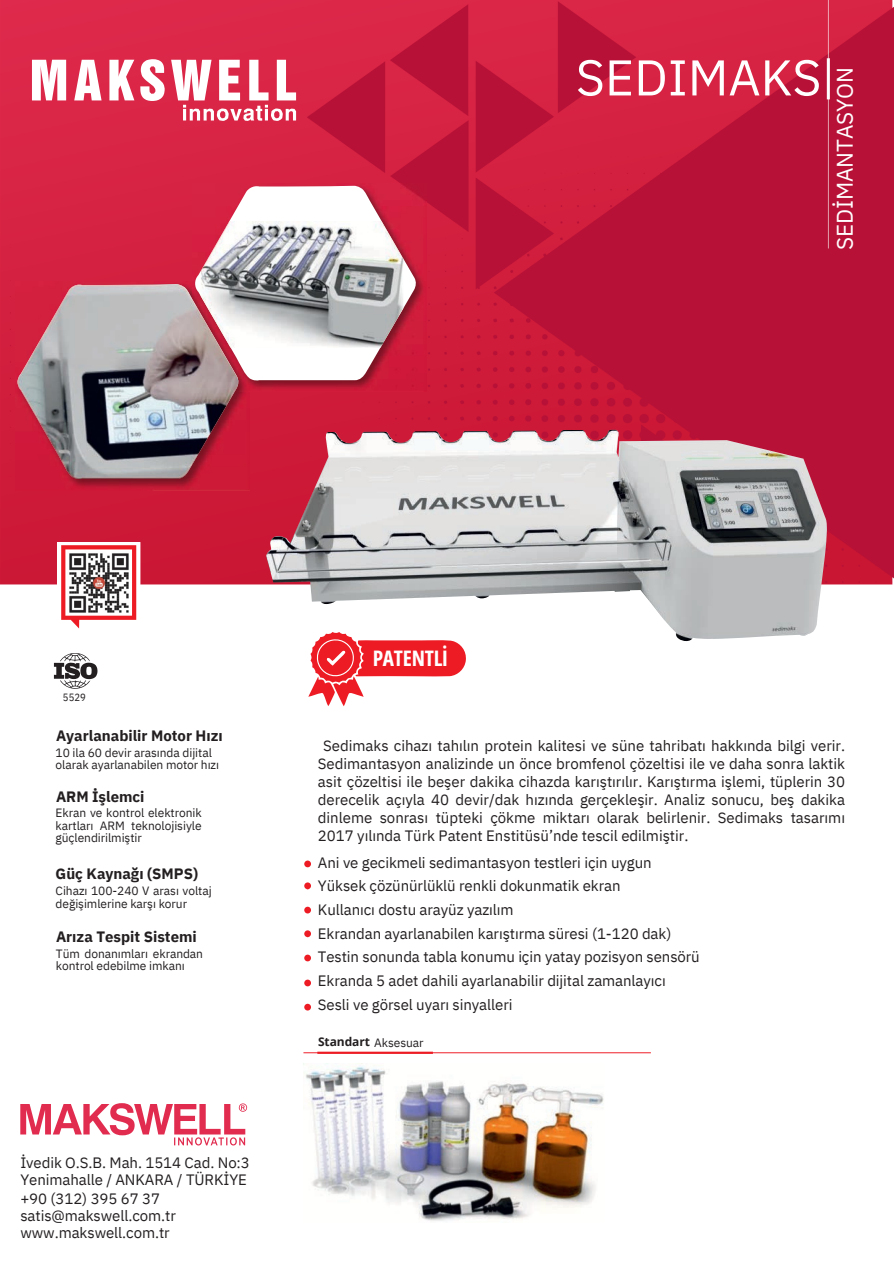
<style>
.page{position:relative;width:894px;height:1264px;background:#fff}
.page>*{position:absolute;margin:0;border:0;box-sizing:border-box;transform-origin:0 0}
.t1{font:50.1px "IBM Plex Sans";color:#fff}
.t2{font:22.5px "IBM Plex Sans";letter-spacing:-.005em;color:#fff}
.t3{font:700 21.45px "Open Sans Condensed";letter-spacing:-.01em;color:#fff}
.t4{font:15px/23.7px "IBM Plex Sans";letter-spacing:-.005em;color:#231f20}
.t5{font:700 15px "IBM Plex Sans";color:#231f20}
.t6{font:12px/12.3px "IBM Plex Sans";letter-spacing:-.005em;color:#231f20}
.t7{font:700 12px "Open Sans";letter-spacing:-.005em;color:#231f20}
.t8{font:10.5px "IBM Plex Sans Cond";color:#231f20}
.s1{font-family:"IBM Plex Sans";font-weight:400}
</style>
<div class="page">
<img style="left:0;top:0;width:893px;height:585px">
<img style="left:266px;top:430px;width:560px;height:211px">
<div style="left:58px;top:542px;width:82px;height:91px;background:#fff"></div>
<svg style="left:61px;top:545px;width:75px;height:83px"></svg>
<div style="left:304px;top:882px;width:7px;height:7px;background:#ed1c24;border-radius:50%"></div>
<div style="left:304px;top:906px;width:7px;height:7px;background:#ed1c24;border-radius:50%"></div>
<div style="left:304px;top:930px;width:7px;height:7px;background:#ed1c24;border-radius:50%"></div>
<div style="left:304px;top:954px;width:7px;height:7px;background:#ed1c24;border-radius:50%"></div>
<div style="left:304px;top:979px;width:7px;height:7px;background:#ed1c24;border-radius:50%"></div>
<img style="left:67px;top:551px;width:63px;height:63px">
<hr style="left:303px;top:1052px;width:347px;height:1px;background:#ed1c24">
<hr style="left:317px;top:1051px;width:116px;height:2px;background:#ed1c24">
<img style="left:303px;top:1063px;width:301px;height:158px">
<svg style="left:54px;top:653px;width:43px;height:35px"></svg>
<svg style="left:308px;top:632px;width:158px;height:74px"></svg>
<img style="left:15px;top:282px;width:234px;height:208px">
<img style="left:193px;top:183px;width:234px;height:209px">
<svg style="left:18px;top:186px;width:397px;height:293px;background:#c16a7a"></svg>
<img style="left:200px;top:221px;width:203px;height:126px">
<div style="left:304px;top:860px;width:7px;height:7px;background:#ed1c24;border-radius:50%"></div>
<div style="left:304px;top:1003px;width:7px;height:7px;background:#ed1c24;border-radius:50%"></div>
<svg style="left:32px;top:60px;width:34px;height:40px"></svg>
<svg style="left:74px;top:60px;width:27px;height:40px"></svg>
<svg style="left:109px;top:60px;width:25px;height:40px"></svg>
<svg style="left:140px;top:59px;width:25px;height:42px"></svg>
<svg style="left:171px;top:60px;width:125px;height:61px"></svg>
<svg style="left:20px;top:1103px;width:227px;height:42px"></svg>
<p class="t1" style="left:575px;top:44px;width:247px">SEDIMAKS</p>
<h1 class="t2" style="left:829px;top:250px;width:184px;rotate:-90deg">SEDİMANTASYON</h1>
<p class="t8" style="left:63px;top:690px;width:24px">5529</p>
<h4 class="t5" style="left:56px;top:725px;width:168px">Ayarlanabilir Motor Hızı</h4>
<p class="t6" style="left:56px;top:746px;width:165px">10 ila 60 devir arasında dijital olarak ayarlanabilen motor hızı</p>
<h2 class="t5" style="left:56px;top:786px;width:90px">ARM İşlemci</h2>
<h3 class="t6" style="left:56px;top:806px;width:147px;text-align:justify">Ekran ve kontrol elektronik kartları ARM teknolojisiyle güçlendirilmiştir</h3>
<p class="t5" style="left:56px;top:863px;width:144px">Güç Kaynağı (SMPS)</p>
<p class="t6" style="left:56px;top:884px;width:158px">Cihazı 100-240 V arası voltaj değişimlerine karşı korur</p>
<p class="t5" style="left:56px;top:926px;width:142px">Arıza Tespit Sistemi</p>
<p class="t6" style="left:56px;top:947px;width:149px">Tüm donanımları ekrandan kontrol edebilme imkanı</p>
<p class="t4" style="left:20px;top:1153px;width:231px;line-height:16.8px">İvedik O.S.B. Mah. 1514 Cad. No:3<br>Yenimahalle / ANKARA / TÜRKİYE</p>
<h4 class="t4" style="left:20px;top:1189px;width:157px;line-height:16.8px">+90 (312) 395 67 37 satis@makswell.com.tr www.makswell.com.tr</h4>
<h4 class="t3" style="left:372px;top:643px;width:77px">PATENTLİ</h4>
<p class="t4" style="left:318px;top:736px;width:528px;line-height:18px;text-align:justify;text-indent:5px">Sedimaks cihazı tahılın protein kalitesi ve süne tahribatı hakkında bilgi verir.<br>Sedimantasyon analizinde un önce bromfenol çözeltisi ile ve daha sonra laktik asit çözeltisi ile beşer dakika cihazda karıştırılır. Karıştırma işlemi, tüplerin 30 derecelik açıyla 40 devir/dak hızında gerçekleşir. Analiz sonucu, beş dakika dinleme sonrası tüpteki çökme miktarı olarak belirlenir. Sedimaks tasarımı 2017 yılında Türk Patent Enstitüsü’nde tescil edilmiştir.</p>
<p class="t4" style="left:318px;top:850px;width:383px">Ani ve gecikmeli sedimantasyon testleri için uygun Yüksek çözünürlüklü renkli dokunmatik ekran<br>Kullanıcı dostu arayüz yazılım<br>Ekrandan ayarlanabilen karıştırma süresi (1-120 dak)<br>Testin sonunda tabla konumu için yatay pozisyon sensörü Ekranda 5 adet dahili ayarlanabilir dijital zamanlayıcı Sesli ve görsel uyarı sinyalleri</p>
<p class="t7" style="left:318px;top:1032px;width:107px">Standart <span class="s1">Aksesuar</span></p>
</div>
